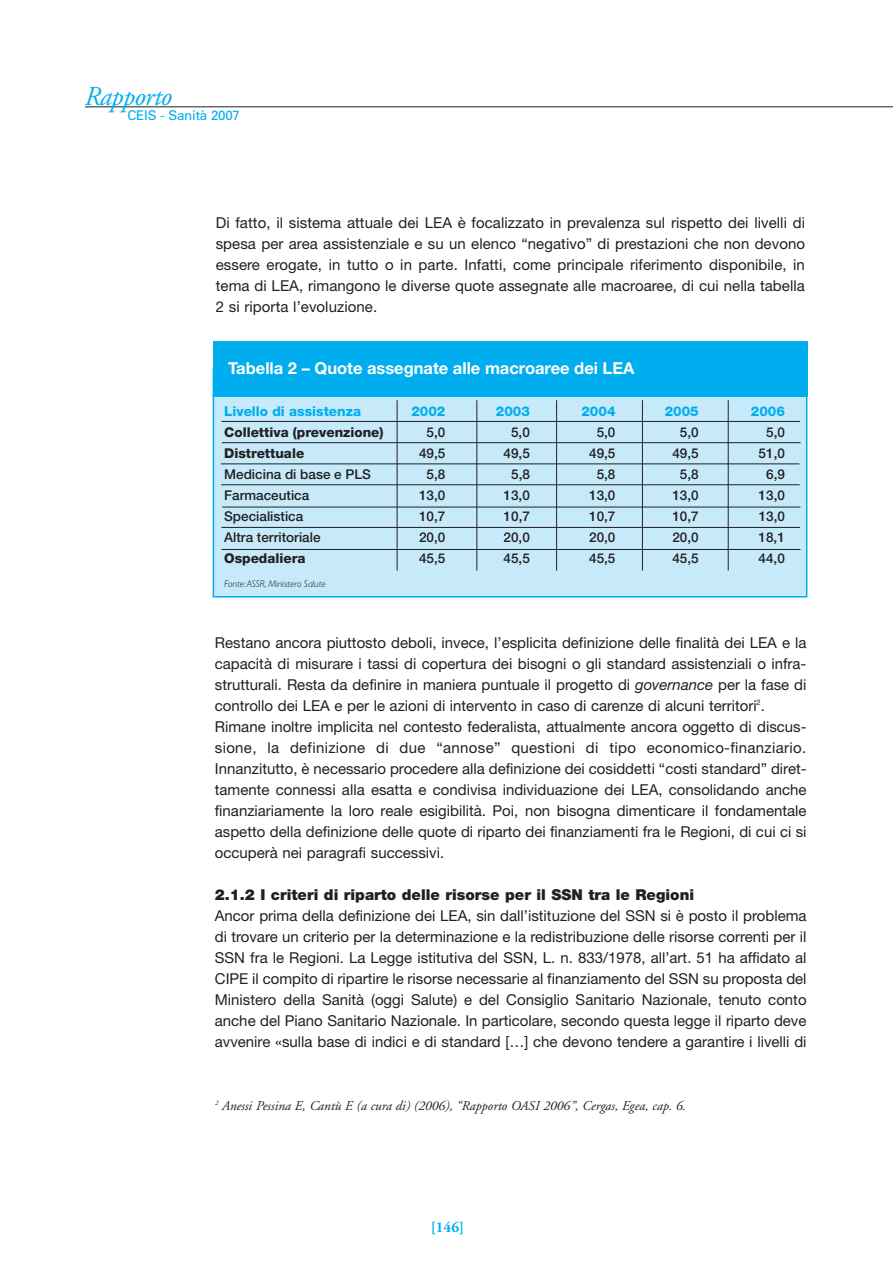
<style>
.page{position:relative;width:893px;height:1263px;background:#fff}
.page>*{position:absolute;margin:0;border:0;box-sizing:border-box;transform-origin:0 0}
.t1{font:italic 27.45px "Adobe Garamond";letter-spacing:-.025em;color:#00aeef}
.t2{font:700 16.5px "Helvetica Neue";color:#fff}
.t3{font:15px/21px "Helvetica Neue";color:#231f20}
.t4{font:700 15px "Adobe Garamond";color:#00aeef}
.t5{font:500 13.5px "Helvetica Neue";color:#231f20}
.t6{font:italic 13.5px "Adobe Garamond";color:#231f20}
.t7{font:800 13.5px "Helvetica Neue";color:#231f20}
.t8{font:800 13.5px "Helvetica Neue";color:#00aeef}
.t9{font:13.35px "Univers";letter-spacing:-.015em;color:#00aeef}
.t10{font:italic 300 9.75px "Gill Sans";letter-spacing:-.005em;color:#231f20}
.s1{font-style:italic}
.s2{font-weight:900}
</style>
<div class="page">
<hr style="left:85px;top:106px;width:808px;height:1px;background:#231f20">
<div style="left:213px;top:369px;width:594px;height:228px;background:#c6eafa"></div>
<div style="left:213px;top:369px;width:594px;height:228px;border:2px solid #00aeef"></div>
<div style="left:213px;top:341px;width:594px;height:56px;background:#00aeef"></div>
<hr style="left:221px;top:421px;width:579px;height:1px;background:#231f20">
<hr style="left:222px;top:442px;width:579px;height:1px;background:#231f20">
<hr style="left:221px;top:463px;width:578px;height:1px;background:#231f20">
<hr style="left:221px;top:484px;width:579px;height:1px;background:#231f20">
<hr style="left:222px;top:507px;width:578px;height:1px;background:#231f20">
<hr style="left:221px;top:527px;width:579px;height:1px;background:#231f20">
<hr style="left:221px;top:549px;width:579px;height:1px;background:#231f20">
<hr style="left:397px;top:400px;width:1px;height:170px;background:#231f20">
<hr style="left:476px;top:400px;width:1px;height:170px;background:#231f20">
<hr style="left:556px;top:400px;width:1px;height:170px;background:#231f20">
<hr style="left:642px;top:400px;width:1px;height:170px;background:#231f20">
<hr style="left:728px;top:400px;width:1px;height:170px;background:#231f20">
<p class="t1" style="left:84px;top:86px;width:89px">Rapporto</p>
<p class="t9" style="left:128px;top:110px;width:114px">CEIS - Sanità 2007</p>
<p class="t3" style="left:216px;top:213px;width:591px;text-align:justify">Di fatto, il sistema attuale dei LEA è focalizzato in prevalenza sul rispetto dei livelli di spesa per area assistenziale e su un elenco “negativo” di prestazioni che non devono essere erogate, in tutto o in parte. Infatti, come principale riferimento disponibile, in tema di LEA, rimangono le diverse quote assegnate alle macroaree, di cui nella tabella 2 si riporta l’evoluzione.</p>
<p class="t2" style="left:228px;top:363px;width:408px">Tabella 2 – Quote assegnate alle macroaree dei LEA</p>
<p class="t8" style="left:224px;top:407px;width:138px">Livello di assistenza</p>
<p class="t8" style="left:411px;top:407px;width:36px">2002</p>
<p class="t8" style="left:496px;top:407px;width:36px">2003</p>
<p class="t8" style="left:581px;top:407px;width:36px">2004</p>
<p class="t8" style="left:665px;top:407px;width:36px">2005</p>
<p class="t8" style="left:751px;top:407px;width:36px">2006</p>
<p class="t7" style="left:224px;top:428px;width:161px">Collettiva (prevenzione)</p>
<p class="t5" style="left:427px;top:428px;width:20px">5,0</p>
<p class="t5" style="left:511px;top:428px;width:20px">5,0</p>
<p class="t5" style="left:597px;top:428px;width:20px">5,0</p>
<p class="t5" style="left:680px;top:428px;width:20px">5,0</p>
<p class="t5" style="left:766px;top:428px;width:20px">5,0</p>
<p class="t7" style="left:224px;top:449px;width:82px">Distrettuale</p>
<p class="t5" style="left:419px;top:449px;width:28px">49,5</p>
<p class="t5" style="left:504px;top:449px;width:28px">49,5</p>
<p class="t5" style="left:589px;top:449px;width:28px">49,5</p>
<p class="t5" style="left:672px;top:449px;width:28px">49,5</p>
<p class="t5" style="left:759px;top:449px;width:28px">51,0</p>
<p class="t5" style="left:224px;top:470px;width:148px">Medicina di base e PLS</p>
<p class="t5" style="left:427px;top:470px;width:20px">5,8</p>
<p class="t5" style="left:511px;top:470px;width:20px">5,8</p>
<p class="t5" style="left:597px;top:470px;width:20px">5,8</p>
<p class="t5" style="left:680px;top:470px;width:20px">5,8</p>
<p class="t5" style="left:766px;top:470px;width:20px">6,9</p>
<p class="t5" style="left:224px;top:491px;width:87px">Farmaceutica</p>
<p class="t5" style="left:419px;top:491px;width:28px">13,0</p>
<p class="t5" style="left:504px;top:491px;width:28px">13,0</p>
<p class="t5" style="left:589px;top:491px;width:28px">13,0</p>
<p class="t5" style="left:672px;top:491px;width:28px">13,0</p>
<p class="t5" style="left:759px;top:491px;width:28px">13,0</p>
<p class="t5" style="left:224px;top:512px;width:81px">Specialistica</p>
<p class="t5" style="left:419px;top:512px;width:28px">10,7</p>
<p class="t5" style="left:504px;top:512px;width:28px">10,7</p>
<p class="t5" style="left:589px;top:512px;width:28px">10,7</p>
<p class="t5" style="left:672px;top:512px;width:28px">10,7</p>
<p class="t5" style="left:759px;top:512px;width:28px">13,0</p>
<p class="t5" style="left:224px;top:533px;width:98px">Altra territoriale</p>
<p class="t5" style="left:419px;top:533px;width:28px">20,0</p>
<p class="t5" style="left:504px;top:533px;width:28px">20,0</p>
<p class="t5" style="left:589px;top:533px;width:28px">20,0</p>
<p class="t5" style="left:672px;top:533px;width:28px">20,0</p>
<p class="t5" style="left:759px;top:533px;width:28px">18,1</p>
<p class="t7" style="left:224px;top:554px;width:83px">Ospedaliera</p>
<p class="t5" style="left:419px;top:554px;width:28px">45,5</p>
<p class="t5" style="left:504px;top:554px;width:28px">45,5</p>
<p class="t5" style="left:589px;top:554px;width:28px">45,5</p>
<p class="t5" style="left:672px;top:554px;width:28px">45,5</p>
<p class="t5" style="left:759px;top:554px;width:28px">44,0</p>
<p class="t10" style="left:224px;top:577px;width:103px">Fonte:ASSR, Ministero Salute</p>
<p class="t3" style="left:215px;top:633px;width:593px">Restano ancora piuttosto deboli, invece, l’esplicita definizione delle finalità dei LEA e la capacità di misurare i tassi di copertura dei bisogni o gli standard assistenziali o infra&shy;strutturali. Resta da definire in maniera puntuale il progetto di <span class="s1">governance</span> per la fase di controllo dei LEA e per le azioni di intervento in caso di carenze di alcuni territori<sup>2</sup>.<br>Rimane inoltre implicita nel contesto federalista, attualmente ancora oggetto di discus&shy;sione, la definizione di due “annose” questioni di tipo economico-finanziario.<br>Innanzitutto, è necessario procedere alla definizione dei cosiddetti “costi standard” diret&shy;tamente connessi alla esatta e condivisa individuazione dei LEA, consolidando anche finanziariamente la loro reale esigibilità. Poi, non bisogna dimenticare il fondamentale aspetto della definizione delle quote di riparto dei finanziamenti fra le Regioni, di cui ci si occuperà nei paragrafi successivi.</p>
<p class="t3" style="left:215px;top:885px;width:593px"><span class="s2">2.1.2 I criteri di riparto delle risorse per il SSN tra le Regioni<br></span>Ancor prima della definizione dei LEA, sin dall’istituzione del SSN si è posto il problema di trovare un criterio per la determinazione e la redistribuzione delle risorse correnti per il SSN fra le Regioni. La Legge istitutiva del SSN, L. n. 833/1978, all’art. 51 ha affidato al CIPE il compito di ripartire le risorse necessarie al finanziamento del SSN su proposta del Ministero della Sanità (oggi Salute) e del Consiglio Sanitario Nazionale, tenuto conto anche del Piano Sanitario Nazionale. In particolare, secondo questa legge il riparto deve avvenire «sulla base di indici e di standard […] che devono tendere a garantire i livelli di</p>
<p class="t6" style="left:215px;top:1100px;width:472px"><sup>2</sup> Anessi Pessina E, Cantù E (a cura di) (2006), “Rapporto OASI 2006”, Cergas, Egea, cap. 6.</p>
<p class="t4" style="left:431px;top:1221px;width:35px">[146]</p>
</div>
